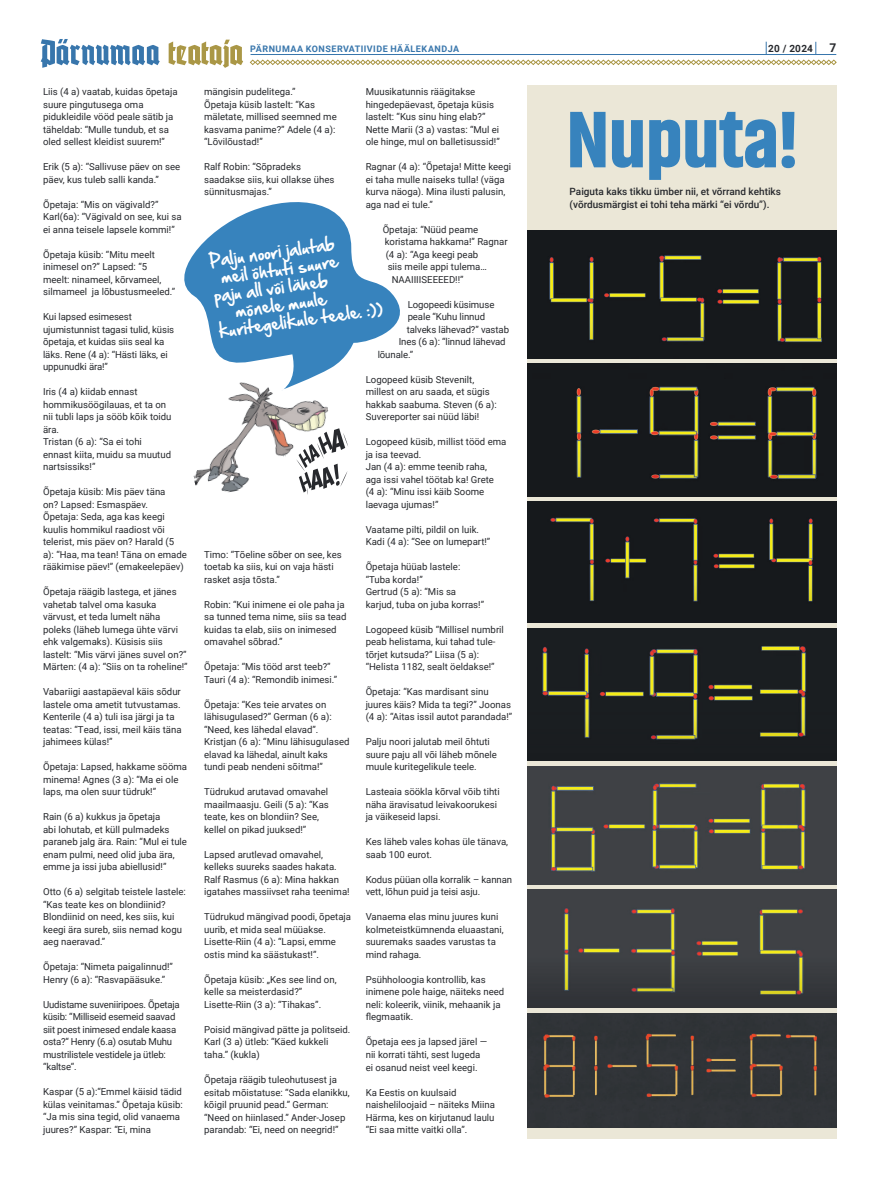
<style>
.page{position:relative;width:893px;height:1191px;background:#fff}
.page>*{position:absolute;margin:0;border:0;box-sizing:border-box;transform-origin:0 0}
.t1{font:900 80px "Akhand";letter-spacing:-.01em;color:#3783bd}
.t2{font:15.6px "Hand Of Sean";color:#fff}
.t3{font:700 12px "Roboto";color:#27292d}
.t4{font:500 10px/13px "Roboto";color:#27292d}
.t5{font:700 10px "Roboto";letter-spacing:.025em;color:#27292d}
.t6{font:9.6px/12.5px "Roboto";color:#27292d}
.t7{font:9.6px/12.5px "Roboto";letter-spacing:-.02em;color:#27292d}
.t8{font:700 9px "Roboto";letter-spacing:.055em;color:#3876ac}
</style>
<div class="page">
<svg style="left:169px;top:40px;width:74px;height:28px"></svg>
<svg style="left:41px;top:39px;width:119px;height:29px"></svg>
<svg style="left:250px;top:42px;width:587px;height:23px"></svg>
<div style="left:527px;top:85px;width:309px;height:1053px;background:#ebe7d7"></div>
<img style="left:527px;top:230px;width:309px;height:128px">
<img style="left:527px;top:364px;width:309px;height:132px">
<img style="left:527px;top:502px;width:309px;height:120px">
<img style="left:527px;top:628px;width:309px;height:132px">
<img style="left:527px;top:766px;width:309px;height:118px">
<img style="left:527px;top:1013px;width:309px;height:114px">
<img style="left:527px;top:890px;width:309px;height:117px">
<svg style="left:184px;top:202px;width:216px;height:178px;fill:#3783bd"></svg>
<img style="left:193px;top:380px;width:136px;height:113px">
<svg style="left:296px;top:428px;width:52px;height:67px"></svg>
<p class="t6" style="left:43px;top:85px;width:136px">Liis (4 a) vaatab, kuidas õpetaja suure pingutusega oma pidukleidile vööd peale sätib ja täheldab: “Mulle tundub, et sa oled sellest kleidist suurem!”</p>
<p class="t6" style="left:43px;top:160px;width:139px">Erik (5 a): “Sallivuse päev on see päev, kus tuleb salli kanda.”</p>
<p class="t6" style="left:43px;top:198px;width:140px">Õpetaja: “Mis on vägivald?”<br>Karl(6a): “Vägivald on see, kui sa ei anna teisele lapsele kommi!”</p>
<p class="t6" style="left:43px;top:248px;width:134px">Õpetaja küsib: “Mitu meelt inimesel on?” Lapsed: “5 meelt: ninameel, kõrvameel, silmameel ja lõbustusmeeled.”</p>
<p class="t6" style="left:43px;top:310px;width:133px">Kui lapsed esimesest ujumistunnist tagasi tulid, küsis õpetaja, et kuidas siis seal ka läks. Rene (4 a): “Hästi läks, ei uppunudki ära!”</p>
<p class="t6" style="left:43px;top:385px;width:130px">Iris (4 a) kiidab ennast hommikusöögilauas, et ta on nii tubli laps ja sööb kõik toidu ära.<br>Tristan (6 a): “Sa ei tohi ennast kiita, muidu sa muutud nartsissiks!”</p>
<p class="t6" style="left:43px;top:485px;width:145px">Õpetaja küsib: Mis päev täna<br>on? Lapsed: Esmaspäev.<br>Õpetaja: Seda, aga kas keegi kuulis hommikul raadiost või telerist, mis päev on? Harald (5 a): “Haa, ma tean! Täna on emade rääkimise päev!” (emakeelepäev)</p>
<p class="t6" style="left:43px;top:585px;width:146px">Õpetaja räägib lastega, et jänes vahetab talvel oma kasuka värvust, et teda lumelt näha poleks (läheb lumega ühte värvi ehk valgemaks). Küsisis siis lastelt: “Mis värvi jänes suvel on?”<br>Märten: (4 a): “Siis on ta roheline!”</p>
<p class="t6" style="left:43px;top:685px;width:140px">Vabariigi aastapäeval käis sõdur lastele oma ametit tutvustamas.<br>Kenterile (4 a) tuli isa järgi ja ta teatas: “Tead, issi, meil käis täna jahimees külas!”</p>
<p class="t6" style="left:43px;top:760px;width:146px">Õpetaja: Lapsed, hakkame sööma minema! Agnes (3 a): “Ma ei ole laps, ma olen suur tüdruk!”</p>
<p class="t6" style="left:43px;top:810px;width:145px">Rain (6 a) kukkus ja õpetaja<br>abi lohutab, et küll pulmadeks paraneb jalg ära. Rain: “Mul ei tule enam pulmi, need olid juba ära, emme ja issi juba abiellusid!”</p>
<p class="t6" style="left:43px;top:885px;width:144px">Otto (6 a) selgitab teistele lastele: “Kas teate kes on blondiinid?<br>Blondiinid on need, kes siis, kui keegi ära sureb, siis nemad kogu aeg naeravad.”</p>
<p class="t6" style="left:43px;top:960px;width:131px">Õpetaja: “Nimeta paigalinnud!”<br>Henry (6 a): “Rasvapääsuke.”</p>
<p class="t7" style="left:43px;top:998px;width:138px">Uudistame suveniiripoes. Õpetaja küsib: “Milliseid esemeid saavad siit poest inimesed endale kaasa osta?“ Henry (6.a) osutab Muhu mustrilistele vestidele ja ütleb: “kaltse“.</p>
<p class="t6" style="left:43px;top:1085px;width:141px">Kaspar (5 a):“Emmel käisid tädid külas veinitamas.” Õpetaja küsib: “Ja mis sina tegid, olid vanaema juures?” Kaspar: “Ei, mina</p>
<p class="t8" style="left:250px;top:42px;width:210px">PÄRNUMAA KONSERVATIIVIDE HÄÄLEKANDJA</p>
<p class="t5" style="left:768px;top:41px;width:46px">20 / 2024</p>
<p class="t3" style="left:829px;top:39px;width:8px">7</p>
<p class="t6" style="left:204px;top:85px;width:134px">mängisin pudelitega.”<br>Õpetaja küsib lastelt: “Kas mäletate, millised seemned me kasvama panime?” Adele (4 a): “Lõvilõustad!”</p>
<p class="t6" style="left:204px;top:160px;width:132px">Ralf Robin: “Sõpradeks saadakse siis, kui ollakse ühes sünnitusmajas.”</p>
<p class="t6" style="left:366px;top:85px;width:136px">Muusikatunnis räägitakse hingedepäevast, õpetaja küsis lastelt: “Kus sinu hing elab?”<br>Nette Marii (3 a) vastas: “Mul ei ole hinge, mul on balletisussid!”</p>
<p class="t6" style="left:366px;top:160px;width:147px">Ragnar (4 a): “Õpetaja! Mitte keegi ei taha mulle naiseks tulla! (väga kurva näoga). Mina ilusti palusin, aga nad ei tule.”</p>
<p class="t6" style="left:383px;top:223px;width:97px">Õpetaja: “Nüüd peame</p>
<p class="t6" style="left:385px;top:235px;width:124px">koristama hakkama!” Ragnar</p>
<p class="t6" style="left:386px;top:248px;width:94px">(4 a): “Aga keegi peab</p>
<p class="t6" style="left:388px;top:260px;width:101px">siis meile appi tulema…</p>
<p class="t6" style="left:392px;top:273px;width:73px">NAAIIIISEEEED!!”</p>
<p class="t6" style="left:408px;top:298px;width:88px">Logopeedi küsimuse</p>
<p class="t6" style="left:408px;top:310px;width:79px">peale “Kuhu linnud</p>
<p class="t6" style="left:407px;top:323px;width:104px">talveks lähevad?” vastab</p>
<p class="t6" style="left:399px;top:335px;width:108px">Ines (6 a): “linnud lähevad</p>
<p class="t6" style="left:378px;top:348px;width:37px">lõunale.”</p>
<p class="t6" style="left:366px;top:373px;width:133px">Logopeed küsib Stevenilt, millest on aru saada, et sügis hakkab saabuma. Steven (6 a):<br>Suvereporter sai nüüd läbi!</p>
<p class="t6" style="left:366px;top:435px;width:142px">Logopeed küsib, millist tööd ema ja isa teevad.<br>Jan (4 a): emme teenib raha,<br>aga issi vahel töötab ka! Grete<br>(4 a): “Minu issi käib Soome laevaga ujumas!”</p>
<p class="t6" style="left:366px;top:523px;width:126px">Vaatame pilti, pildil on luik.<br>Kadi (4 a): “See on lumepart!”</p>
<p class="t6" style="left:366px;top:560px;width:120px">Õpetaja hüüab lastele: “Tuba korda!”<br>Gertrud (5 a): “Mis sa karjud, tuba on juba korras!”</p>
<p class="t6" style="left:366px;top:623px;width:140px">Logopeed küsib “Millisel numbril peab helistama, kui tahad tule&shy;tõrjet kutsuda?” Liisa (5 a): “Helista 1182, sealt öeldakse!”</p>
<p class="t6" style="left:366px;top:685px;width:148px">Õpetaja: “Kas mardisant sinu juures käis? Mida ta tegi?” Joonas (4 a): “Aitas issil autot parandada!”</p>
<p class="t6" style="left:366px;top:735px;width:133px">Palju noori jalutab meil õhtuti suure paju all või läheb mõnele muule kuritegelikule teele.</p>
<p class="t6" style="left:366px;top:785px;width:136px">Lasteaia söökla kõrval võib tihti näha äravisatud leivakoorukesi ja väikeseid lapsi.</p>
<p class="t6" style="left:366px;top:835px;width:144px">Kes läheb vales kohas üle tänava, saab 100 eurot.</p>
<p class="t6" style="left:366px;top:873px;width:148px">Kodus püüan olla korralik – kannan vett, lõhun puid ja teisi asju.</p>
<p class="t6" style="left:366px;top:910px;width:140px">Vanaema elas minu juures kuni kolmeteistkümnenda eluaastani, suuremaks saades varustas ta mind rahaga.</p>
<p class="t6" style="left:366px;top:973px;width:140px">Psühholoogia kontrollib, kas inimene pole haige, näiteks need neli: koleerik, viinik, mehaanik ja flegmaatik.</p>
<p class="t6" style="left:366px;top:1035px;width:123px">Õpetaja ees ja lapsed järel — nii korrati tähti, sest lugeda ei osanud neist veel keegi.</p>
<p class="t6" style="left:366px;top:1085px;width:131px">Ka Eestis on kuulsaid naisheliloojaid – näiteks Miina<br>Härma, kes on kirjutanud laulu “Ei saa mitte vaitki olla”.</p>
<h2 class="t2" style="left:207px;top:247px;width:128px;rotate:-8deg">Palju noori jalutab</h2>
<h2 class="t2" style="left:219px;top:263px;width:120px;rotate:-8deg">meil õhtuti suure</h2>
<h2 class="t2" style="left:212px;top:282px;width:117px;rotate:-8deg">paju all või läheb</h2>
<h2 class="t2" style="left:233px;top:297px;width:93px;rotate:-8deg">mõnele muule</h2>
<h2 class="t2" style="left:217px;top:317px;width:167px;rotate:-8deg">kuritegelikule teele. :))</h2>
<p class="t6" style="left:204px;top:548px;width:139px">Timo: “Tõeline sõber on see, kes toetab ka siis, kui on vaja hästi rasket asja tõsta.”</p>
<p class="t6" style="left:204px;top:597px;width:144px">Robin: “Kui inimene ei ole paha ja sa tunned tema nime, siis sa tead kuidas ta elab, siis on inimesed omavahel sõbrad.”</p>
<p class="t6" style="left:204px;top:660px;width:134px">Õpetaja: “Mis tööd arst teeb?”<br>Tauri (4 a): “Remondib inimesi.”</p>
<p class="t6" style="left:204px;top:697px;width:147px">Õpetaja: “Kes teie arvates on lähisugulased?” German (6 a): “Need, kes lähedal elavad”.<br>Kristjan (6 a): “Minu lähisugulased elavad ka lähedal, ainult kaks tundi peab nendeni sõitma!”</p>
<p class="t6" style="left:204px;top:785px;width:126px">Tüdrukud arutavad omavahel maailmaasju. Geili (5 a): “Kas teate, kes on blondiin? See, kellel on pikad juuksed!”</p>
<p class="t6" style="left:204px;top:848px;width:147px">Lapsed arutlevad omavahel, kelleks suureks saades hakata.<br>Ralf Rasmus (6 a): Mina hakkan igatahes massiivset raha teenima!</p>
<p class="t6" style="left:204px;top:910px;width:148px">Tüdrukud mängivad poodi, õpetaja uurib, et mida seal müüakse.<br>Lisette-Riin (4 a): “Lapsi, emme ostis mind ka säästukast!”.</p>
<p class="t6" style="left:204px;top:973px;width:134px">Õpetaja küsib: „Kes see lind on, kelle sa meisterdasid?”<br>Lisette-Riin (3 a): “Tihakas”.</p>
<p class="t6" style="left:204px;top:1023px;width:148px">Poisid mängivad pätte ja politseid.<br>Karl (3 a) ütleb: “Käed kukkeli taha.” (kukla)</p>
<p class="t6" style="left:204px;top:1073px;width:147px">Õpetaja räägib tuleohutusest ja esitab mõistatuse: “Sada elanikku, kõigil pruunid pead.” German: “Need on hiinlased.” Ander-Josep parandab: “Ei, need on neegrid!”</p>
<h1 class="t1" style="left:566px;top:96px;width:233px">Nuputa!</h1>
<p class="t4" style="left:570px;top:184px;width:213px">Paiguta kaks tikku ümber nii, et võrrand kehtiks (võrdusmärgist ei tohi teha märki “ei võrdu”).</p>
</div>
